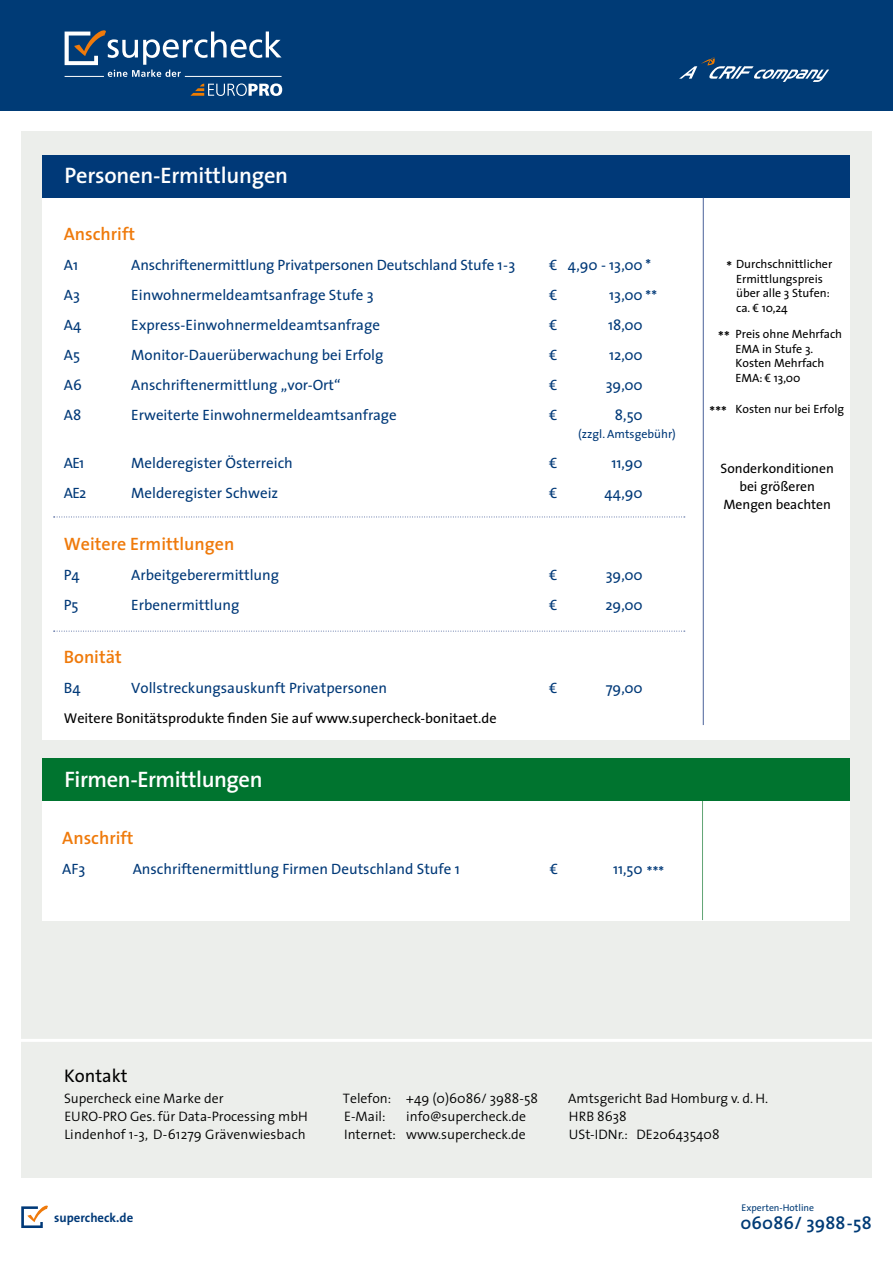
<style>
.page{position:relative;width:893px;height:1263px;background:#fff}
.page>*{position:absolute;margin:0;border:0;box-sizing:border-box;transform-origin:0 0}
.t1{font:600 22.5px "The Sans";letter-spacing:-.01em;color:#fff}
.t2{font:18.3px "The Sans";color:#000}
.t3{font:600 18px "The Sans";color:#ef7a0b}
.t4{font:600 18px "The Sans";letter-spacing:.01em;color:#003b76}
.t5{font:15px "The Sans";color:#003978}
.t6{font:600 15px "The Sans";color:#000}
.t7{font:600 15px "The Sans";color:#003978}
.t8{font:14.25px "The Sans";color:#000}
.t9{font:300 13.8px/18px "The Sans";color:#000}
.t10{font:13.65px/18px "The Sans";color:#000;text-align:center}
.t11{font:700 12.75px "The Sans";color:#003978}
.t12{font:12px/14.4px "The Sans";color:#000}
.t13{font:12px "The Sans";color:#003978}
.t14{font:9.75px "The Sans";color:#003b76}
.s1{font-weight:600}
.s2{font-weight:600;font-size:15px}
</style>
<div class="page">
<div style="left:21px;top:132px;width:851px;height:685px;background:#eceeeb"></div>
<div style="left:0;top:0;width:893px;height:111px;background:#003b76"></div>
<svg style="left:679px;top:57px;width:150px;height:25px"></svg>
<div style="left:21px;top:817px;width:851px;height:361px;background:#eceeeb"></div>
<div style="left:43px;top:198px;width:807px;height:542px;background:#fff"></div>
<div style="left:43px;top:801px;width:807px;height:119px;background:#fff"></div>
<div style="left:43px;top:155px;width:807px;height:43px;background:#003978"></div>
<div style="left:43px;top:758px;width:807px;height:43px;background:#00742f"></div>
<hr style="left:703px;top:198px;width:1px;height:527px;background:#4a619a">
<svg style="left:54px;top:517px;width:631px;height:1px"></svg>
<svg style="left:54px;top:631px;width:631px;height:1px"></svg>
<hr style="left:702px;top:801px;width:1px;height:119px;background:#61a475">
<svg style="left:21px;top:1205px;width:27px;height:23px"></svg>
<hr style="left:0;top:1039px;width:887px;height:3px;background:#fff">
<svg style="left:190px;top:83px;width:92px;height:13px"></svg>
<svg style="left:65px;top:30px;width:217px;height:47px"></svg>
<h1 class="t1" style="left:65px;top:157px;width:225px">Personen-Ermittlungen</h1>
<p class="t3" style="left:64px;top:219px;width:73px">Anschrift</p>
<p class="t5" style="left:64px;top:252px;width:16px">A1</p>
<p class="t5" style="left:131px;top:252px;width:386px">Anschriftenermittlung Privatpersonen Deutschland Stufe 1-3</p>
<p class="t5" style="left:549px;top:252px;width:104px">€ 4,90 - 13,00 <span class="s1">*</span></p>
<p class="t5" style="left:64px;top:282px;width:18px">A3</p>
<p class="t5" style="left:131px;top:282px;width:244px">Einwohnermeldeamtsanfrage Stufe 3</p>
<p class="t5" style="left:549px;top:282px;width:10px">€</p>
<p class="t5" style="left:609px;top:282px;width:49px">13,00 <span class="s1">* *</span></p>
<p class="t5" style="left:64px;top:312px;width:19px">A4</p>
<p class="t5" style="left:131px;top:312px;width:250px">Express-Einwohnermeldeamtsanfrage</p>
<p class="t5" style="left:549px;top:312px;width:10px">€</p>
<p class="t5" style="left:608px;top:312px;width:36px">18,00</p>
<p class="t5" style="left:64px;top:342px;width:18px">A5</p>
<p class="t5" style="left:131px;top:342px;width:254px">Monitor-Dauerüberwachung bei Erfolg</p>
<p class="t5" style="left:549px;top:342px;width:10px">€</p>
<p class="t5" style="left:609px;top:342px;width:35px">12,00</p>
<p class="t5" style="left:64px;top:372px;width:19px">A6</p>
<p class="t5" style="left:131px;top:372px;width:211px">Anschriftenermittlung „vor-Ort“</p>
<p class="t5" style="left:549px;top:372px;width:10px">€</p>
<p class="t5" style="left:606px;top:372px;width:39px">39,00</p>
<p class="t5" style="left:64px;top:402px;width:19px">A8</p>
<p class="t5" style="left:131px;top:402px;width:267px">Erweiterte Einwohnermeldeamtsanfrage</p>
<p class="t5" style="left:549px;top:402px;width:10px">€</p>
<p class="t5" style="left:615px;top:402px;width:29px">8,50</p>
<p class="t13" style="left:578px;top:424px;width:99px">(zzgl. Amtsgebühr)</p>
<p class="t5" style="left:64px;top:450px;width:22px">AE1</p>
<p class="t5" style="left:131px;top:450px;width:163px">Melderegister Österreich</p>
<p class="t5" style="left:549px;top:450px;width:10px">€</p>
<p class="t5" style="left:611px;top:450px;width:33px">11,90</p>
<p class="t5" style="left:64px;top:480px;width:24px">AE2</p>
<p class="t5" style="left:131px;top:480px;width:148px">Melderegister Schweiz</p>
<p class="t5" style="left:549px;top:480px;width:10px">€</p>
<p class="t5" style="left:605px;top:480px;width:40px">44,90</p>
<p class="t3" style="left:64px;top:529px;width:172px">Weitere Ermittlungen</p>
<p class="t5" style="left:64px;top:563px;width:18px">P4</p>
<p class="t5" style="left:131px;top:563px;width:149px">Arbeitgeberermittlung</p>
<p class="t5" style="left:549px;top:563px;width:10px">€</p>
<p class="t5" style="left:606px;top:563px;width:39px">39,00</p>
<p class="t5" style="left:64px;top:593px;width:16px">P5</p>
<p class="t5" style="left:131px;top:593px;width:110px">Erbenermittlung</p>
<p class="t5" style="left:549px;top:593px;width:10px">€</p>
<p class="t5" style="left:605px;top:593px;width:39px">29,00</p>
<p class="t3" style="left:64px;top:642px;width:60px">Bonität</p>
<p class="t5" style="left:64px;top:675px;width:18px">B4</p>
<p class="t5" style="left:131px;top:675px;width:257px">Vollstreckungsauskunft Privatpersonen</p>
<p class="t5" style="left:549px;top:675px;width:10px">€</p>
<p class="t5" style="left:606px;top:675px;width:39px">79,00</p>
<p class="t8" style="left:64px;top:706px;width:434px">Weitere Bonitätsprodukte finden Sie auf www.supercheck-bonitaet.de</p>
<h1 class="t1" style="left:65px;top:760px;width:199px">Firmen-Ermittlungen</h1>
<p class="t3" style="left:62px;top:823px;width:73px">Anschrift</p>
<p class="t5" style="left:62px;top:857px;width:25px">AF3</p>
<p class="t5" style="left:133px;top:857px;width:328px">Anschriftenermittlung Firmen Deutschland Stufe 1</p>
<p class="t5" style="left:550px;top:857px;width:10px">€</p>
<p class="t5" style="left:613px;top:857px;width:31px">11,50</p>
<p class="t7" style="left:647px;top:859px;width:19px">* **</p>
<p class="t12" style="left:736px;top:257px;width:98px">Durchschnittlicher<br>Ermittlungspreis über alle 3 Stufen: ca. € 10,24</p>
<p class="t12" style="left:735px;top:327px;width:108px">Preis ohne Mehrfach<br>EMA in Stufe 3.<br>Kosten Mehrfach<br>EMA: € 13,00</p>
<p class="t6" style="left:727px;top:254px;width:7px">*</p>
<p class="t6" style="left:718px;top:324px;width:13px">* *</p>
<p class="t12" style="left:710px;top:402px;width:136px"><span class="s2">* **</span> Kosten nur bei Erfolg</p>
<p class="t10" style="left:720px;top:459px;width:115px">Sonderkonditionen bei größeren<br>Mengen beachten</p>
<p class="t2" style="left:64px;top:1060px;width:65px">Kontakt</p>
<p class="t9" style="left:343px;top:1088px;width:197px">Telefon: +49 (0)6086/ 3988-58<br>E-Mail:</p>
<p class="t9" style="left:64px;top:1088px;width:245px">Supercheck eine Marke der<br>EURO-PRO Ges. für Data-Processing mbH<br>Lindenhof 1-3, D-61279 Grävenwiesbach</p>
<p class="t9" style="left:568px;top:1088px;width:201px">Amtsgericht Bad Homburg v. d. H.<br>HRB 8638<br>USt-IDNr.: DE206435408</p>
<p class="t9" style="left:344px;top:1106px;width:184px;text-align:right">info@supercheck.de<br>Internet: www.supercheck.de</p>
<p class="t11" style="left:54px;top:1206px;width:81px">supercheck.de</p>
<p class="t14" style="left:742px;top:1200px;width:74px">Experten-Hotline</p>
<p class="t4" style="left:740px;top:1208px;width:133px">06086/ 3988 -58</p>
</div>
